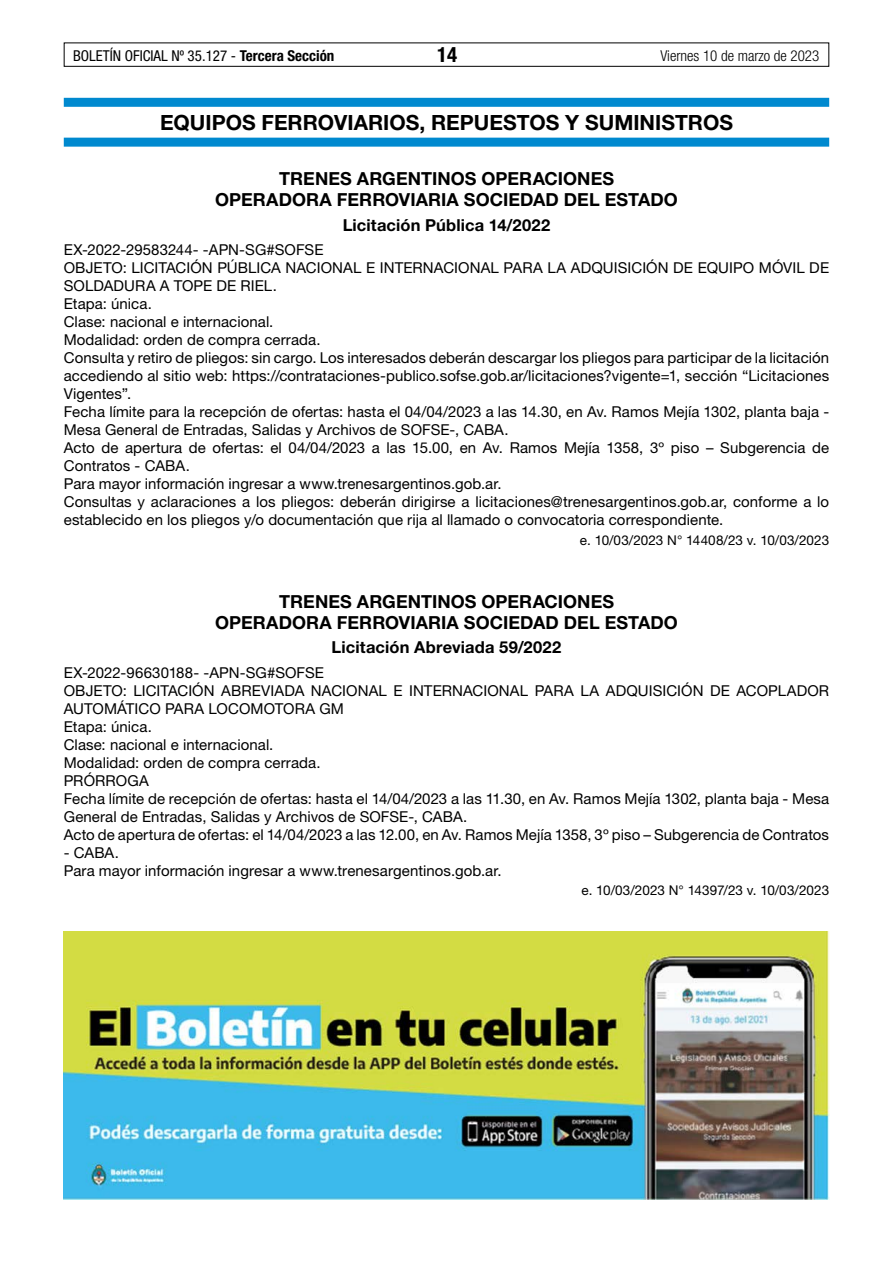
<style>
.page{position:relative;width:893px;height:1263px;background:#fff}
.page>*{position:absolute;margin:0;border:0;box-sizing:border-box;transform-origin:0 0}
.t1{font:700 21px "Helvetica Neue LT Std";color:#000}
.t2{font:700 condensed 21px "Helvetica Neue LT Std";color:#000}
.t3{font:700 18px/21px "Helvetica Neue LT Std";letter-spacing:.005em;color:#000}
.t4{font:700 16.5px "Helvetica Neue LT Std";letter-spacing:.01em;color:#000}
.t5{font:15px/18px "Helvetica Neue LT Std";letter-spacing:.005em;color:#000}
.t6{font:condensed 15px "Helvetica Neue LT Std";color:#000}
.t7{font:300 condensed 15px "Helvetica Neue LT Std";color:#000}
.t8{font:13.5px "Helvetica Neue LT Std";letter-spacing:-.005em;color:#000}
.s1{font-weight:700}
.s2{color:#fff}
</style>
<div class="page">
<div style="left:64px;top:43px;width:765px;height:24px;border:1px solid #000"></div>
<div style="left:64px;top:98px;width:765px;height:9px;background:#0089cf"></div>
<div style="left:64px;top:138px;width:765px;height:9px;background:#0089cf"></div>
<img style="left:64px;top:931px;width:765px;height:268px">
<p class="t6" style="left:73px;top:47px;width:263px">BOLETÍN OFICIAL Nº 35.127 - <span class="s1">Tercera Sección</span></p>
<h1 class="t2" style="left:437px;top:42px;width:22px">14</h1>
<p class="t7" style="left:660px;top:47px;width:160px">Viernes 10 de marzo de 2023</p>
<h1 class="t1" style="left:160px;top:110px;width:574px">EQUIPOS FERROVIARIOS, REPUESTOS Y SUMINISTROS</h1>
<p class="t3" style="left:215px;top:168px;width:464px;text-indent:64px">TRENES ARGENTINOS OPERACIONES <span class="s2">-<br></span>OPERADORA FERROVIARIA SOCIEDAD DEL ESTADO</p>
<p class="t4" style="left:343px;top:214px;width:209px">Licitación Pública 14/2022</p>
<p class="t5" style="left:64px;top:240px;width:767px">EX-2022-29583244- -APN-SG#SOFSE<br>OBJETO: LICITACIÓN PÚBLICA NACIONAL E INTERNACIONAL PARA LA ADQUISICIÓN DE EQUIPO MÓVIL DE SOLDADURA A TOPE DE RIEL.<br>Etapa: única.<br>Clase: nacional e internacional.<br>Modalidad: orden de compra cerrada.<br>Consulta y retiro de pliegos: sin cargo. Los interesados deberán descargar los pliegos para participar de la licitación accediendo al sitio web: https://contrataciones-publico.sofse.gob.ar/licitaciones?vigente=1, sección “Licitaciones Vigentes”.<br>Fecha límite para la recepción de ofertas: hasta el 04/04/2023 a las 14.30, en Av. Ramos Mejía 1302, planta baja - Mesa General de Entradas, Salidas y Archivos de SOFSE-, CABA.<br>Acto de apertura de ofertas: el 04/04/2023 a las 15.00, en Av. Ramos Mejía 1358, 3º piso – Subgerencia de Contratos - CABA.<br>Para mayor información ingresar a www.trenesargentinos.gob.ar.<br>Consultas y aclaraciones a los pliegos: deberán dirigirse a licitaciones@trenesargentinos.gob.ar, conforme a lo establecido en los pliegos y/o documentación que rija al llamado o convocatoria correspondiente.</p>
<p class="t8" style="left:580px;top:532px;width:251px">e. 10/03/2023 N° 14408/23 v. 10/03/2023</p>
<p class="t3" style="left:215px;top:591px;width:464px;text-indent:64px">TRENES ARGENTINOS OPERACIONES <span class="s2">-<br></span>OPERADORA FERROVIARIA SOCIEDAD DEL ESTADO</p>
<p class="t4" style="left:332px;top:637px;width:231px">Licitación Abreviada 59/2022</p>
<p class="t5" style="left:64px;top:663px;width:767px">EX-2022-96630188- -APN-SG#SOFSE<br>OBJETO: LICITACIÓN ABREVIADA NACIONAL E INTERNACIONAL PARA LA ADQUISICIÓN DE ACOPLADOR AUTOMÁTICO PARA LOCOMOTORA GM<br>Etapa: única.<br>Clase: nacional e internacional.<br>Modalidad: orden de compra cerrada.<br>PRÓRROGA<br>Fecha límite de recepción de ofertas: hasta el 14/04/2023 a las 11.30, en Av. Ramos Mejía 1302, planta baja - Mesa General de Entradas, Salidas y Archivos de SOFSE-, CABA.<br>Acto de apertura de ofertas: el 14/04/2023 a las 12.00, en Av. Ramos Mejía 1358, 3º piso – Subgerencia de Contratos</p>
<p class="t5" style="left:64px;top:843px;width:439px">- CABA.<br>Para mayor información ingresar a www.trenesargentinos.gob.ar.</p>
<p class="t8" style="left:581px;top:882px;width:249px">e. 10/03/2023 N° 14397/23 v. 10/03/2023</p>
</div>
